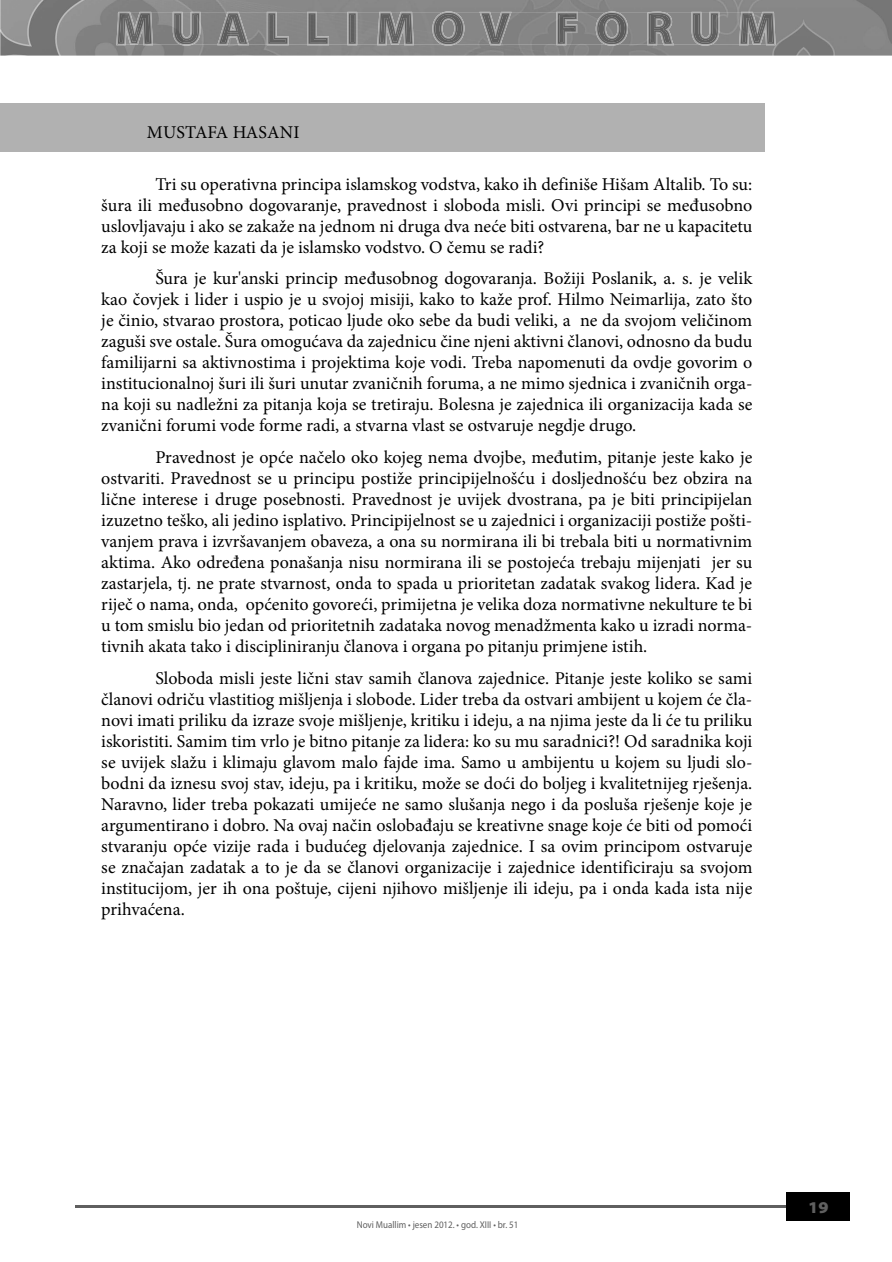
<style>
.page{position:relative;width:892px;height:1262px;background:#fff}
.page>*{position:absolute;margin:0;border:0;box-sizing:border-box;transform-origin:0 0}
.t1{font:18px/21px "Minion Pro";color:#000;text-align:justify}
.t2{font:900 semi-expanded 16.5px "Myriad Pro";color:#5f5f5f}
.t3{font:9.9px "Myriad Pro";color:#5f5f5f;scale:.91 1}
</style>
<div class="page">
<div style="left:786px;top:1191px;width:64px;height:29px;background:#000"></div>
<hr style="left:75px;top:1204px;width:710px;height:2px;background:#5f5f5f">
<div style="left:0;top:104px;width:765px;height:48px;background:#b1b1b1"></div>
<img style="left:0;top:0;width:891px;height:56px">
<img style="left:116px;top:11px;width:659px;height:35px">
<img style="left:118px;top:13px;width:361px;height:31px">
<img style="left:479px;top:13px;width:294px;height:31px">
<p class="t1" style="left:147px;top:121px;width:154px">MUSTAFA HASANI</p>
<p class="t1" style="left:101px;top:173px;width:652px;text-indent:54px">Tri su operativna principa islamskog vodstva, kako ih definiše Hišam Altalib. To su: šura ili međusobno dogovaranje, pravednost i sloboda misli. Ovi principi se međusobno uslovljavaju i ako se zakaže na jednom ni druga dva neće biti ostvarena, bar ne u kapacitetu za koji se može kazati da je islamsko vodstvo. O čemu se radi?</p>
<p class="t1" style="left:101px;top:268px;width:652px;text-indent:54px">Šura je kur'anski princip međusobnog dogovaranja. Božiji Poslanik, a. s. je velik kao čovjek i lider i uspio je u svojoj misiji, kako to kaže prof. Hilmo Neimarlija, zato što je činio, stvarao prostora, poticao ljude oko sebe da budi veliki, a ne da svojom veličinom zaguši sve ostale. Šura omogućava da zajednicu čine njeni aktivni članovi, odnosno da budu familijarni sa aktivnostima i projektima koje vodi. Treba napomenuti da ovdje govorim o institucionalnoj šuri ili šuri unutar zvaničnih foruma, a ne mimo sjednica i zvaničnih orga&shy;na koji su nadležni za pitanja koja se tretiraju. Bolesna je zajednica ili organizacija kada se zvanični forumi vode forme radi, a stvarna vlast se ostvaruje negdje drugo.</p>
<p class="t1" style="left:101px;top:446px;width:652px;text-indent:54px">Pravednost je opće načelo oko kojeg nema dvojbe, međutim, pitanje jeste kako je ostvariti. Pravednost se u principu postiže principijelnošću i dosljednošću bez obzira na lične interese i druge posebnosti. Pravednost je uvijek dvostrana, pa je biti principijelan izuzetno teško, ali jedino isplativo. Principijelnost se u zajednici i organizaciji postiže pošti&shy;vanjem prava i izvršavanjem obaveza, a ona su normirana ili bi trebala biti u normativnim aktima. Ako određena ponašanja nisu normirana ili se postojeća trebaju mijenjati jer su zastarjela, tj. ne prate stvarnost, onda to spada u prioritetan zadatak svakog lidera. Kad je riječ o nama, onda, općenito govoreći, primijetna je velika doza normativne nekulture te bi u tom smislu bio jedan od prioritetnih zadataka novog menadžmenta kako u izradi norma&shy;tivnih akata tako i discipliniranju članova i organa po pitanju primjene istih.</p>
<p class="t1" style="left:101px;top:667px;width:652px;text-indent:54px">Sloboda misli jeste lični stav samih članova zajednice. Pitanje jeste koliko se sami članovi odriču vlastitiog mišljenja i slobode. Lider treba da ostvari ambijent u kojem će čla&shy;novi imati priliku da izraze svoje mišljenje, kritiku i ideju, a na njima jeste da li će tu priliku iskoristiti. Samim tim vrlo je bitno pitanje za lidera: ko su mu saradnici?! Od saradnika koji se uvijek slažu i klimaju glavom malo fajde ima. Samo u ambijentu u kojem su ljudi slo&shy;bodni da iznesu svoj stav, ideju, pa i kritiku, može se doći do boljeg i kvalitetnijeg rješenja.<br>Naravno, lider treba pokazati umijeće ne samo slušanja nego i da posluša rješenje koje je argumentirano i dobro. Na ovaj način oslobađaju se kreativne snage koje će biti od pomoći stvaranju opće vizije rada i budućeg djelovanja zajednice. I sa ovim principom ostvaruje se značajan zadatak a to je da se članovi organizacije i zajednice identificiraju sa svojom institucijom, jer ih ona poštuje, cijeni njihovo mišljenje ili ideju, pa i onda kada ista nije prihvaćena.</p>
<p class="t3" style="left:356px;top:1217px;width:179px">Novi Muallim • jesen 2012. • god. XIII • br. 51</p>
<p class="t2" style="left:808px;top:1197px;width:22px">19</p>
</div>
